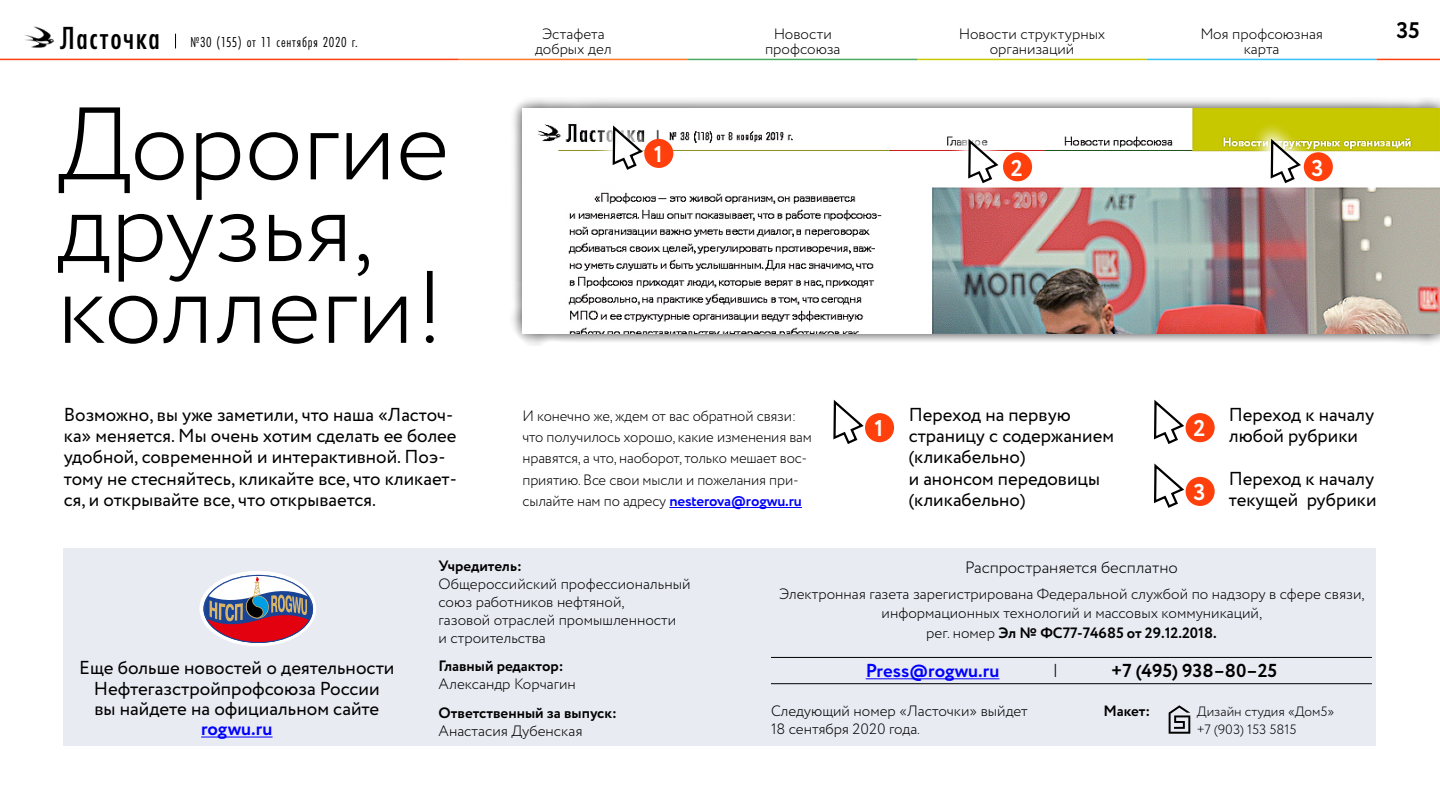
<style>
.page{position:relative;width:1440px;height:810px;background:#fff}
.page>*{position:absolute;margin:0;border:0;box-sizing:border-box;transform-origin:0 0}
._1_0_Zag{font:300 102.75px/81.8px "Circe";letter-spacing:-.005em;color:#000}
._1_0_Zag-2{font:700 22.8px "Circe";color:#fff}
.t1{font:700 22.5px "Circe";color:#000}
._2_0_Lidd{font:18.75px/21.2px "Circe";color:#000}
.t2{font:700 18.75px "Circe";color:#000}
.t3{font:700 18.75px "Circe";color:#00f}
.t4{font:300 18.75px "Circe";color:#000}
.t5{font:300 16.5px "Circe";color:#000}
._0_1_First{font:300 15px/18px "Circe";color:#000;text-align:center}
.t6{font:700 15px/18px "Circe";color:#000}
.t7{font:15px "Futura PT Cond";letter-spacing:.05em;color:#000}
.t8{font:300 13.5px/18px "Circe";color:#000}
.s1{font-weight:500;font-size:33.22px}
.s2{font-weight:700;color:#00f}
.s3{font-weight:700}
.s4{font-weight:300}
</style>
<div class="page">
<svg style="left:175px;top:34px;width:1px;height:14px"></svg>
<img style="left:25px;top:26px;width:30px;height:22px">
<hr style="left:917px;top:59px;width:230px;height:1px;background:#c8c800">
<hr style="left:1147px;top:59px;width:230px;height:1px;background:#37c3f5">
<hr style="left:459px;top:59px;width:229px;height:1px;background:#ff7828">
<hr style="left:688px;top:59px;width:229px;height:1px;background:#4baa64">
<hr style="left:1377px;top:59px;width:63px;height:1px;background:#ff400d">
<hr style="left:0;top:59px;width:459px;height:1px;background:#ff400d">
<div style="left:511px;top:97px;width:929px;height:249px;background:#000;opacity:.75"></div>
<img style="left:523px;top:108px;width:917px;height:226px">
<svg style="left:573px;top:97px;width:99px;height:103px"></svg>
<div style="left:644px;top:139px;width:29px;height:29px;background:#ff400d;border-radius:50%"></div>
<svg style="left:833px;top:400px;width:60px;height:44px"></svg>
<div style="left:865px;top:413px;width:29px;height:29px;background:#ff400d;border-radius:50%"></div>
<svg style="left:1154px;top:399px;width:60px;height:109px"></svg>
<div style="left:1186px;top:477px;width:29px;height:29px;background:#ff400d;border-radius:50%"></div>
<svg style="left:928px;top:107px;width:100px;height:107px"></svg>
<div style="left:1003px;top:152px;width:29px;height:29px;background:#ff400d;border-radius:50%"></div>
<svg style="left:1231px;top:107px;width:99px;height:107px"></svg>
<div style="left:1304px;top:152px;width:29px;height:29px;background:#ff400d;border-radius:50%"></div>
<hr style="left:669px;top:507px;width:133px;height:1px;background:#00f">
<div style="left:64px;top:549px;width:1312px;height:197px;background:#e9ebf3"></div>
<hr style="left:771px;top:657px;width:601px;height:1px;background:#000">
<hr style="left:771px;top:683px;width:601px;height:1px;background:#000">
<hr style="left:866px;top:678px;width:133px;height:1px;background:#00f">
<svg style="left:1169px;top:705px;width:21px;height:29px"></svg>
<hr style="left:201px;top:737px;width:72px;height:1px;background:#00f">
<svg style="left:199px;top:571px;width:117px;height:75px"></svg>
<p class="t7" style="left:60px;top:33px;width:299px"><span class="s1">Ласточка</span> №30 (155) от 11 сентября 2020 г.</p>
<p class="_0_1_First" style="left:959px;top:25px;width:148px">Новости структурных</p>
<h3 class="t1" style="left:1397px;top:15px;width:25px">35</h3>
<p class="_0_1_First" style="left:535px;top:27px;width:78px;line-height:15px">Эстафета добрых дел</p>
<p class="_0_1_First" style="left:765px;top:27px;width:77px;line-height:15px">Новости профсоюза</p>
<p class="_0_1_First" style="left:1200px;top:27px;width:124px;line-height:15px">Моя профсоюзная карта</p>
<p class="_0_1_First" style="left:990px;top:40px;width:86px">организаций</p>
<p class="_1_0_Zag" style="left:57px;top:106px;width:394px">Дорогие друзья, коллеги!</p>
<p class="_2_0_Lidd" style="left:64px;top:405px;width:395px">Возможно, вы уже заметили, что наша «Ласточ&shy;ка» меняется. Мы очень хотим сделать ее более удобной, современной и интерактивной. Поэ&shy;тому не стесняйтесь, кликайте все, что кликает&shy;ся, и открывайте все, что открывается.</p>
<p class="_1_0_Zag-2" style="left:654px;top:139px;width:10px">1</p>
<p class="_1_0_Zag-2" style="left:1011px;top:153px;width:13px">2</p>
<p class="_1_0_Zag-2" style="left:1312px;top:153px;width:14px">3</p>
<p class="_0_1_First" style="left:523px;top:406px;width:291px;line-height:21.2px;text-align:left">И конечно же, ждем от вас обратной связи: что получилось хорошо, какие изменения вам нравятся, а что, наоборот, только мешает вос‑ приятию. Все свои мысли и пожелания при‑ сылайте нам по адресу <span class="s2">nesterova@rogwu.ru</span></p>
<p class="_2_0_Lidd" style="left:909px;top:405px;width:207px">Переход на первую страницу с содержанием (кликабельно)<br>и анонсом передовицы (кликабельно)</p>
<p class="_1_0_Zag-2" style="left:874px;top:413px;width:10px">1</p>
<p class="_1_0_Zag-2" style="left:1193px;top:413px;width:13px">2</p>
<p class="_1_0_Zag-2" style="left:1193px;top:477px;width:14px">3</p>
<p class="_2_0_Lidd" style="left:1229px;top:405px;width:147px">Переход к началу любой рубрики</p>
<p class="_2_0_Lidd" style="left:1229px;top:468px;width:149px">Переход к началу текущей рубрики</p>
<p class="_2_0_Lidd" style="left:79px;top:659px;width:317px;line-height:20.2px;text-align:center">Еще больше новостей о деятельности<br>Нефтегазстройпрофсоюза России<br>вы найдете на официальном сайте <span class="s2">rogwu.ru</span></p>
<p class="_0_1_First" style="left:439px;top:557px;width:253px;text-align:left"><span class="s3">Учредитель:<br></span>Общероссийский профессиональный союз работников нефтяной,<br>газовой отраслей промышленности<br>и строительства</p>
<p class="_0_1_First" style="left:439px;top:657px;width:139px;text-align:left"><span class="s3">Главный редактор:<br></span>Александр Корчагин</p>
<p class="t6" style="left:439px;top:704px;width:180px">Ответственный за выпуск:<br><span class="s4">Анастасия Дубенская</span></p>
<p class="t5" style="left:965px;top:556px;width:214px">Распространяется бесплатно</p>
<p class="_0_1_First" style="left:779px;top:584px;width:587px;line-height:19.5px">Электронная газета зарегистрирована Федеральной службой по надзору в сфере связи, информационных технологий и массовых коммуникаций,<br>рег. номер <span class="s3">Эл № ФС77-74685 от 29.12.2018.</span></p>
<p class="t3" style="left:866px;top:658px;width:135px">Press@rogwu.ru</p>
<p class="t4" style="left:1052px;top:658px;width:8px">|</p>
<p class="t2" style="left:1111px;top:658px;width:168px">+7 (495) 938–80–25</p>
<p class="_0_1_First" style="left:771px;top:702px;width:258px;text-align:left">Следующий номер «Ласточки» выйдет<br>18 сентября 2020 года.</p>
<p class="t6" style="left:1103px;top:703px;width:48px">Макет:</p>
<p class="t8" style="left:1197px;top:703px;width:139px">Дизайн студия «Дом5» +7 (903) 153 5815</p>
</div>
